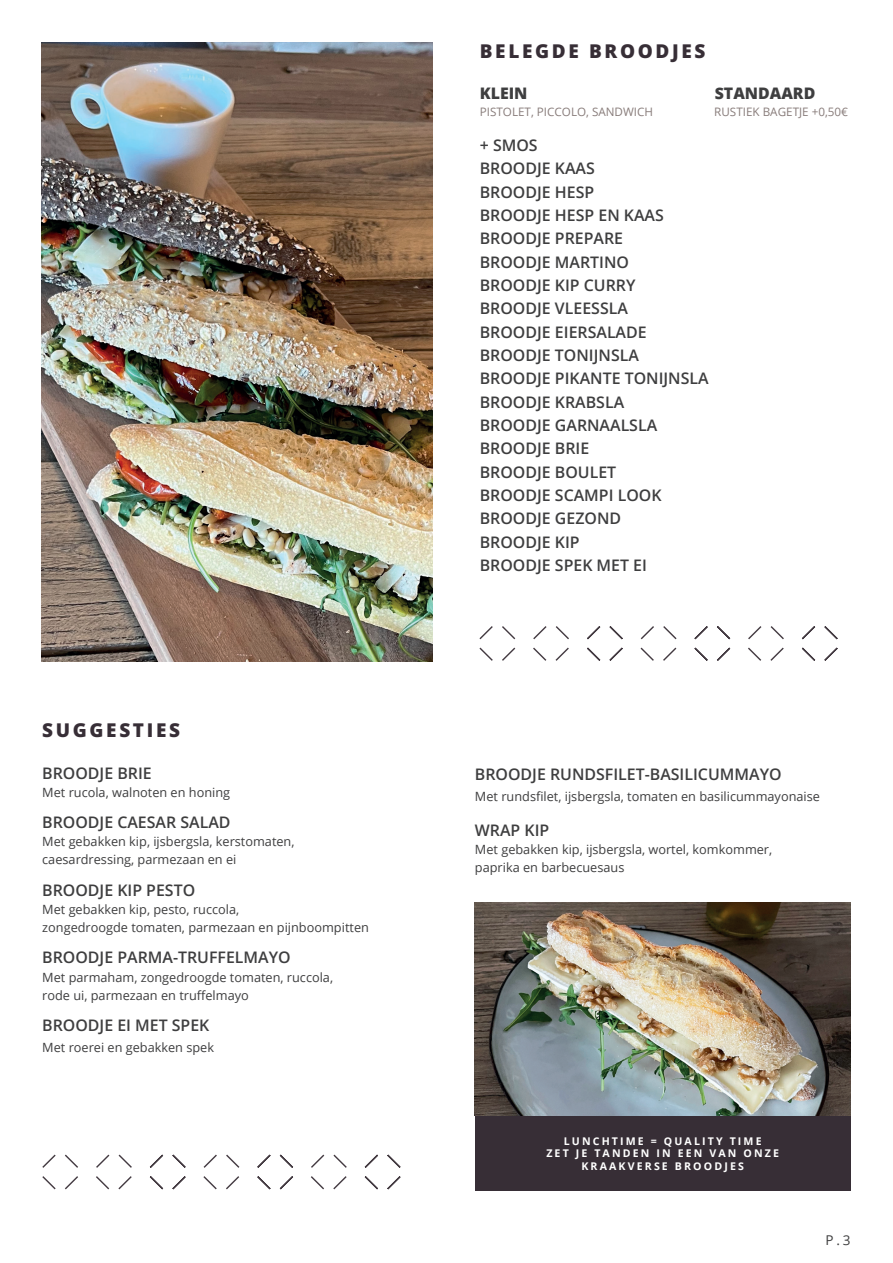
<style>
.page{position:relative;width:893px;height:1263px;background:#fff}
.page>*{position:absolute;margin:0;border:0;box-sizing:border-box;transform-origin:0 0}
.t1{font:800 19.05px "Open Sans";letter-spacing:.14em;color:#372e36}
.t2{font:600 15.9px/23.4px "Open Sans";color:#3e3e3f}
.t3{font:800 15.9px "Open Sans";color:#3e3e3f}
.t4{font:13.5px "Open Sans";color:#3e3e3f}
.t5{font:12.75px/18px "Open Sans";color:#3e3e3f}
.t6{font:11.7px "Open Sans";color:#887c7a}
.t7{font:700 10.65px/12.8px "Open Sans";letter-spacing:.2em;color:#fff;text-align:center}
</style>
<div class="page">
<svg style="left:123px;top:661px;width:150px;height:1px"></svg>
<img style="left:42px;top:43px;width:391px;height:618px">
<div style="left:475px;top:1116px;width:375px;height:75px;background:#372e36"></div>
<svg style="left:479px;top:626px;width:359px;height:35px"></svg>
<svg style="left:42px;top:1154px;width:359px;height:36px"></svg>
<img style="left:475px;top:903px;width:375px;height:213px">
<p class="t1" style="left:42px;top:716px;width:139px">SUGGESTIES</p>
<p class="t2" style="left:42px;top:761px;width:111px">BROODJE BRIE</p>
<p class="t5" style="left:42px;top:783px;width:189px">Met rucola, walnoten en honing</p>
<p class="t2" style="left:42px;top:810px;width:190px">BROODJE CAESAR SALAD</p>
<p class="t5" style="left:42px;top:832px;width:254px">Met gebakken kip, ijsbergsla, kerstomaten, caesardressing, parmezaan en ei</p>
<p class="t2" style="left:42px;top:878px;width:154px">BROODJE KIP PESTO</p>
<p class="t5" style="left:42px;top:900px;width:328px">Met gebakken kip, pesto, ruccola,<br>zongedroogde tomaten, parmezaan en pijnboompitten</p>
<p class="t2" style="left:42px;top:946px;width:250px">BROODJE PARMA-TRUFFELMAYO</p>
<p class="t5" style="left:42px;top:967px;width:292px">Met parmaham, zongedroogde tomaten, ruccola, rode ui, parmezaan en truffelmayo</p>
<p class="t2" style="left:42px;top:1013px;width:169px">BROODJE EI MET SPEK</p>
<p class="t5" style="left:42px;top:1038px;width:173px">Met roerei en gebakken spek</p>
<p class="t1" style="left:480px;top:36px;width:227px">BELEGDE BROODJES</p>
<p class="t3" style="left:480px;top:81px;width:49px">KLEIN</p>
<p class="t3" style="left:715px;top:81px;width:102px">STANDAARD</p>
<p class="t6" style="left:480px;top:104px;width:175px">PISTOLET, PICCOLO, SANDWICH</p>
<p class="t6" style="left:714px;top:104px;width:135px">RUSTIEK BAGETJE +0,50€</p>
<p class="t2" style="left:480px;top:133px;width:230px">+ SMOS<br>BROODJE KAAS<br>BROODJE HESP<br>BROODJE HESP EN KAAS<br>BROODJE PREPARE<br>BROODJE MARTINO<br>BROODJE KIP CURRY<br>BROODJE VLEESSLA<br>BROODJE EIERSALADE<br>BROODJE TONIJNSLA<br>BROODJE PIKANTE TONIJNSLA<br>BROODJE KRABSLA<br>BROODJE GARNAALSLA<br>BROODJE BRIE<br>BROODJE BOULET<br>BROODJE SCAMPI LOOK<br>BROODJE GEZOND<br>BROODJE KIP<br>BROODJE SPEK MET EI</p>
<p class="t2" style="left:475px;top:762px;width:308px">BROODJE RUNDSFILET-BASILICUMMAYO</p>
<p class="t5" style="left:475px;top:787px;width:347px">Met rundsfilet, ijsbergsla, tomaten en basilicummayonaise</p>
<p class="t2" style="left:475px;top:818px;width:76px">WRAP KIP</p>
<p class="t5" style="left:475px;top:840px;width:299px">Met gebakken kip, ijsbergsla, wortel, komkommer, paprika en barbecuesaus</p>
<p class="t7" style="left:546px;top:1134px;width:234px">LUNCHTIME = QUALITY TIME<br>ZET JE TANDEN IN EEN VAN ONZE<br>KRAAKVERSE BROODJES</p>
<p class="t4" style="left:826px;top:1231px;width:26px">P.3</p>
</div>
